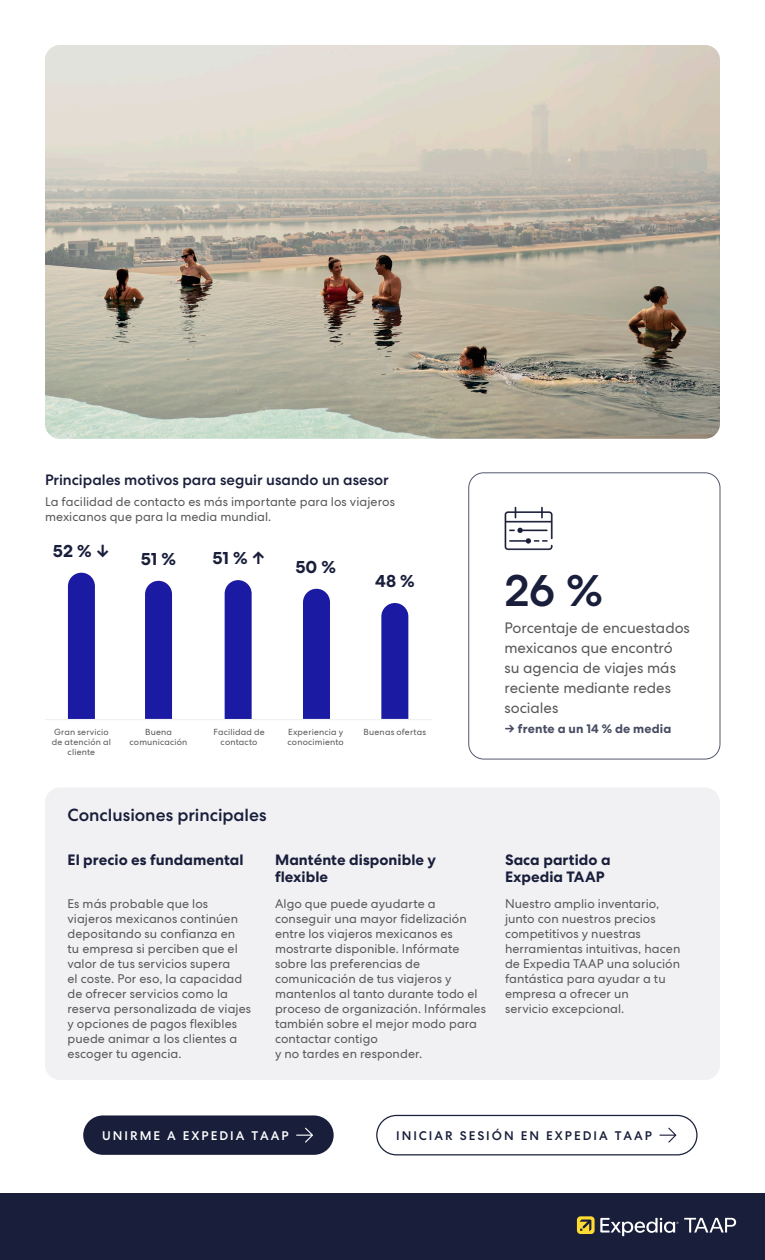
<style>
.page{position:relative;width:765px;height:1260px;background:#fff}
.page>*{position:absolute;margin:0;border:0;box-sizing:border-box;transform-origin:0 0}
.t1{font:500 45px "Centra No 2";color:#191e3b}
.t2{font:500 17.5px "Centra No 2";color:#191e3b}
.t3{font:700 17.5px "Centra No 2";letter-spacing:.005em;color:#191e3b}
.P2_info_text{font:15px/20px "Centra No 2";letter-spacing:-.005em;color:#57585a}
.P2_H3{font:700 15px/17.5px "Centra No 2";letter-spacing:.005em;color:#191e3b}
.P1_Grey_H2{font:500 15px "Centra No 2";color:#191e3b}
.t4{font:12.5px/15px "Centra No 2";letter-spacing:.005em;color:#57585a}
.t5{font:500 12.5px "Centra No 2";letter-spacing:.16em;color:#191e3b}
.P2_versus{font:700 12.5px "Centra No 2";letter-spacing:.01em;color:#474b62}
.t6{font:500 12.5px "Centra No 2";letter-spacing:.16em;color:#fff}
.p2_Graph_callout{font:8.75px/10px "Centra No 2";letter-spacing:.02em;color:#57585a;text-align:center}
</style>
<div class="page">
<div style="left:0;top:1193px;width:765px;height:67px;background:#191e3b"></div>
<svg style="left:600px;top:1218px;width:136px;height:18px"></svg>
<svg style="left:577px;top:1216px;width:18px;height:18px"></svg>
<svg style="left:580px;top:1220px;width:11px;height:11px"></svg>
<div style="left:45px;top:788px;width:675px;height:292px;background:#f1f1f3;border-radius:15px"></div>
<div style="left:468px;top:472px;width:252px;height:287px;border:1px solid #191e3b;border-radius:15px"></div>
<img style="left:504px;top:506px;width:49px;height:45px">
<img style="left:45px;top:45px;width:675px;height:394px">
<div style="left:68px;top:573px;width:27px;height:146px;background:#1a1aa3"></div>
<div style="left:145px;top:581px;width:27px;height:138px;background:#1a1aa3"></div>
<div style="left:225px;top:580px;width:27px;height:139px;background:#1a1aa3"></div>
<div style="left:303px;top:589px;width:27px;height:130px;background:#1a1aa3"></div>
<svg style="left:381px;top:603px;width:27px;height:116px;background:#2222a6"></svg>
<hr style="left:45px;top:719px;width:388px;height:1px;background:#f1f1f3">
<div style="left:83px;top:1115px;width:251px;height:40px;background:#191e3b;border-radius:20px"></div>
<svg style="left:296px;top:1128px;width:17px;height:15px"></svg>
<svg style="left:659px;top:1128px;width:17px;height:15px"></svg>
<div style="left:376px;top:1115px;width:322px;height:40px;border:1px solid #191e3b;border-radius:20px"></div>
<p class="P1_Grey_H2" style="left:45px;top:471px;width:345px">Principales motivos para seguir usando un asesor</p>
<p class="t4" style="left:45px;top:494px;width:351px">La facilidad de contacto es más importante para los viajeros mexicanos que para la media mundial.</p>
<p class="t3" style="left:53px;top:541px;width:58px">52 % ↓</p>
<p class="t3" style="left:141px;top:549px;width:37px">51 %</p>
<p class="t3" style="left:213px;top:548px;width:55px">51 % ↑</p>
<p class="t3" style="left:295px;top:556px;width:42px">50 %</p>
<p class="t3" style="left:375px;top:571px;width:41px">48%</p>
<p class="p2_Graph_callout" style="left:52px;top:726px;width:61px">Gran servicio de atención al cliente</p>
<p class="p2_Graph_callout" style="left:288px;top:726px;width:57px">Experiencia y</p>
<p class="p2_Graph_callout" style="left:364px;top:726px;width:64px">Buenas ofertas</p>
<p class="p2_Graph_callout" style="left:130px;top:726px;width:59px">Buena comunicación</p>
<p class="p2_Graph_callout" style="left:213px;top:726px;width:53px">Facilidad de contacto</p>
<p class="p2_Graph_callout" style="left:288px;top:736px;width:58px">conocimiento</p>
<p class="t1" style="left:504px;top:565px;width:100px">26 %</p>
<p class="P2_info_text" style="left:504px;top:617px;width:187px">Porcentaje de encuestados mexicanos que encontró su agencia de viajes más reciente mediante redes sociales</p>
<p class="P2_versus" style="left:504px;top:722px;width:169px">→ frente a un 14 % de media</p>
<p class="t2" style="left:68px;top:805px;width:201px">Conclusiones principales</p>
<p class="P2_H3" style="left:68px;top:851px;width:178px">El precio es fundamental</p>
<p class="t4" style="left:68px;top:897px;width:185px">Es más probable que los viajeros mexicanos continúen depositando su confianza en<br>tu empresa si perciben que el valor de tus servicios supera<br>el coste. Por eso, la capacidad de ofrecer servicios como la reserva personalizada de viajes y opciones de pagos flexibles puede animar a los clientes a escoger tu agencia.</p>
<p class="P2_H3" style="left:275px;top:851px;width:163px">Manténte disponible y flexible</p>
<p class="t4" style="left:275px;top:897px;width:212px">Algo que puede ayudarte a conseguir una mayor fidelización entre los viajeros mexicanos es mostrarte disponible. Infórmate sobre las preferencias de comunicación de tus viajeros y mantenlos al tanto durante todo el proceso de organización. Infórmales también sobre el mejor modo para contactar contigo<br>y no tardes en responder.</p>
<p class="P2_H3" style="left:505px;top:851px;width:107px">Saca partido a<br>Expedia TAAP</p>
<p class="t4" style="left:505px;top:897px;width:177px">Nuestro amplio inventario, junto con nuestros precios competitivos y nuestras herramientas intuitivas, hacen de Expedia TAAP una solución fantástica para ayudar a tu empresa a ofrecer un<br>servicio excepcional.</p>
<p class="t6" style="left:102px;top:1128px;width:188px">UNIRME A EXPEDIA TAAP</p>
<p class="t5" style="left:396px;top:1128px;width:257px">INICIAR SESIÓN EN EXPEDIA TAAP</p>
</div>
